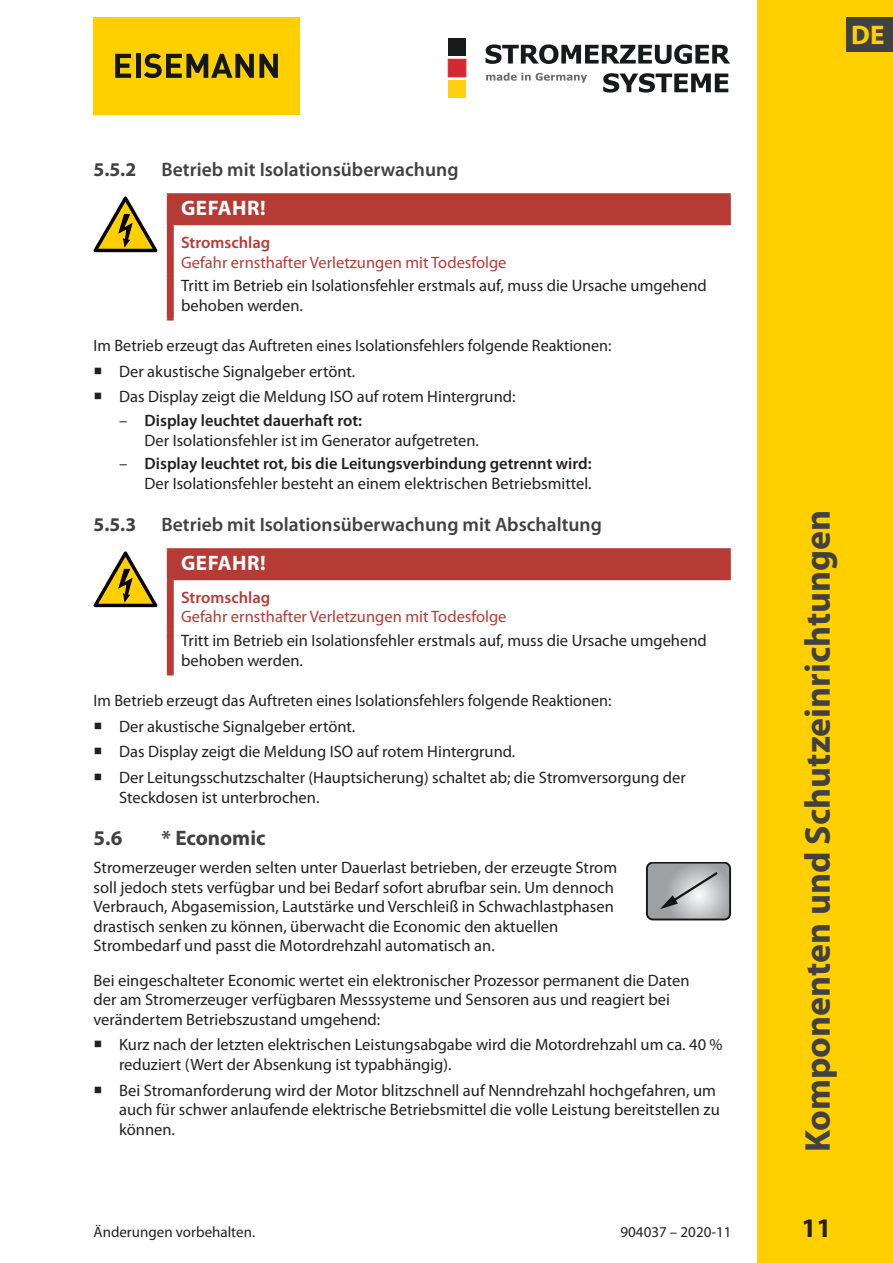
<style>
.page{position:relative;width:893px;height:1263px;background:#fff}
.page>*{position:absolute;margin:0;border:0;box-sizing:border-box;transform-origin:0 0}
.t1{font:700 36px "Myriad Pro";color:#414142}
.t2{font:700 27px "Myriad Pro";color:#231f20}
.t3{font:700 27px "Myriad Pro";color:#ffcf00}
.Signalwort{font:700 21px "Myriad Pro";letter-spacing:.025em;color:#fff}
.t4{font:700 21px "Myriad Pro";color:#414142}
.t5{font:600 19.5px "Myriad Pro";color:#414142}
.t6{font:700 19.5px "Myriad Pro";color:#414142}
.tx11__Fließtext{font:16.5px/19.5px "Myriad Pro";color:#231f20}
.tx11__Fließtext-2{font:16.5px/19.5px "Myriad Pro";color:#b63b35}
.t7{font:15px "Myriad Pro";color:#231f20}
.s1{font-weight:600}
</style>
<div class="page">
<svg style="left:603px;top:73px;width:125px;height:20px"></svg>
<svg style="left:485px;top:44px;width:245px;height:20px"></svg>
<svg style="left:486px;top:73px;width:101px;height:10px"></svg>
<div style="left:448px;top:38px;width:18px;height:18px;background:#171a1b"></div>
<div style="left:448px;top:80px;width:18px;height:18px;background:#ffd00f"></div>
<div style="left:448px;top:59px;width:18px;height:18px;background:#d72732;border:1px solid #d72732"></div>
<div style="left:757px;top:0;width:136px;height:1263px;background:#ffcf00"></div>
<div style="left:94px;top:17px;width:206px;height:98px;background:#ffcf00"></div>
<hr style="left:136px;top:54px;width:4px;height:24px;background:#121718">
<svg style="left:115px;top:54px;width:16px;height:24px"></svg>
<svg style="left:144px;top:54px;width:134px;height:24px"></svg>
<svg style="left:169px;top:195px;width:561px;height:123px"></svg>
<svg style="left:167px;top:223px;width:6px;height:2px"></svg>
<hr style="left:173px;top:193px;width:558px;height:2px;background:#b63b35">
<hr style="left:729px;top:195px;width:2px;height:28px;background:#b63b35">
<hr style="left:173px;top:223px;width:558px;height:2px;background:#b63b35">
<svg style="left:167px;top:193px;width:6px;height:2px"></svg>
<hr style="left:167px;top:195px;width:2px;height:28px;background:#b63b35">
<hr style="left:172px;top:195px;width:2px;height:28px;background:#b63b35">
<hr style="left:167px;top:225px;width:2px;height:50px;background:#b63b35">
<hr style="left:172px;top:225px;width:2px;height:50px;background:#b63b35">
<svg style="left:167px;top:275px;width:7px;height:2px"></svg>
<hr style="left:167px;top:277px;width:2px;height:41px;background:#b63b35">
<hr style="left:172px;top:277px;width:2px;height:41px;background:#b63b35">
<svg style="left:167px;top:318px;width:7px;height:2px"></svg>
<svg style="left:94px;top:196px;width:63px;height:56px"></svg>
<svg style="left:169px;top:550px;width:561px;height:123px"></svg>
<svg style="left:167px;top:578px;width:6px;height:2px"></svg>
<hr style="left:173px;top:548px;width:558px;height:2px;background:#b63b35">
<hr style="left:729px;top:550px;width:2px;height:28px;background:#b63b35">
<hr style="left:173px;top:578px;width:558px;height:2px;background:#b63b35">
<svg style="left:167px;top:548px;width:6px;height:2px"></svg>
<hr style="left:167px;top:550px;width:2px;height:28px;background:#b63b35">
<hr style="left:172px;top:550px;width:2px;height:28px;background:#b63b35">
<hr style="left:167px;top:580px;width:2px;height:50px;background:#b63b35">
<hr style="left:172px;top:580px;width:2px;height:50px;background:#b63b35">
<svg style="left:167px;top:630px;width:7px;height:2px"></svg>
<hr style="left:167px;top:632px;width:2px;height:41px;background:#b63b35">
<hr style="left:172px;top:632px;width:2px;height:41px;background:#b63b35">
<svg style="left:167px;top:673px;width:7px;height:2px"></svg>
<svg style="left:94px;top:551px;width:63px;height:56px"></svg>
<div style="left:646px;top:862px;width:85px;height:58px;border:2px solid #131413;border-radius:6px"></div>
<svg style="left:647px;top:862px;width:83px;height:57px;background:#a5a6a8"></svg>
<div style="left:846px;top:17px;width:47px;height:34px;background:#414142"></div>
<h2 class="t3" style="left:851px;top:17px;width:35px">DE</h2>
<p class="t6" style="left:94px;top:157px;width:44px">5.5.2</p>
<p class="t5" style="left:162px;top:157px;width:298px">Betrieb mit Isolationsüberwachung</p>
<p class="Signalwort" style="left:181px;top:194px;width:86px">GEFAHR!</p>
<p class="tx11__Fließtext-2" style="left:181px;top:232px;width:327px"><span class="s1">Stromschlag<br></span>Gefahr ernsthafter Verletzungen mit Todesfolge</p>
<p class="tx11__Fließtext" style="left:181px;top:276px;width:527px">Tritt im Betrieb ein Isolationsfehler erstmals auf, muss die Ursache umgehend behoben werden.</p>
<p class="tx11__Fließtext" style="left:94px;top:335px;width:519px">Im Betrieb erzeugt das Auftreten eines Isolationsfehlers folgende Reaktionen:</p>
<p class="tx11__Fließtext" style="left:119px;top:361px;width:238px">Der akustische Signalgeber ertönt.</p>
<p class="tx11__Fließtext" style="left:119px;top:387px;width:398px">Das Display zeigt die Meldung ISO auf rotem Hintergrund:</p>
<p class="tx11__Fließtext" style="left:145px;top:411px;width:336px;text-indent:-26px">– <span class="s1">Display leuchtet dauerhaft rot:<br></span>Der Isolationsfehler ist im Generator aufgetreten.</p>
<p class="tx11__Fließtext" style="left:119px;top:454px;width:474px;text-align:right">– <span class="s1">Display leuchtet rot, bis die Leitungsverbindung getrennt wird:<br></span>Der Isolationsfehler besteht an einem elektrischen Betriebsmittel.</p>
<p class="t6" style="left:94px;top:512px;width:44px">5.5.3</p>
<p class="t5" style="left:162px;top:512px;width:442px">Betrieb mit Isolationsüberwachung mit Abschaltung</p>
<p class="Signalwort" style="left:181px;top:549px;width:86px">GEFAHR!</p>
<p class="tx11__Fließtext-2" style="left:181px;top:587px;width:327px"><span class="s1">Stromschlag<br></span>Gefahr ernsthafter Verletzungen mit Todesfolge</p>
<p class="tx11__Fließtext" style="left:181px;top:631px;width:527px">Tritt im Betrieb ein Isolationsfehler erstmals auf, muss die Ursache umgehend behoben werden.</p>
<p class="tx11__Fließtext" style="left:94px;top:690px;width:519px">Im Betrieb erzeugt das Auftreten eines Isolationsfehlers folgende Reaktionen:</p>
<p class="tx11__Fließtext" style="left:119px;top:716px;width:238px">Der akustische Signalgeber ertönt.</p>
<p class="tx11__Fließtext" style="left:119px;top:742px;width:398px">Das Display zeigt die Meldung ISO auf rotem Hintergrund.</p>
<p class="tx11__Fließtext" style="left:119px;top:768px;width:568px">Der Leitungsschutzschalter (Hauptsicherung) schaltet ab; die Stromversorgung der<br>Steckdosen ist unterbrochen.</p>
<p class="t4" style="left:94px;top:824px;width:30px">5.6</p>
<p class="t4" style="left:162px;top:824px;width:105px">* Economic</p>
<p class="tx11__Fließtext" style="left:94px;top:858px;width:525px">Stromerzeuger werden selten unter Dauerlast betrieben, der erzeugte Strom soll jedoch stets verfügbar und bei Bedarf sofort abrufbar sein. Um dennoch Verbrauch, Abgasemission, Lautstärke und Verschleiß in Schwachlastphasen drastisch senken zu können, überwacht die Economic den aktuellen Strombedarf und passt die Motordrehzahl automatisch an.</p>
<p class="tx11__Fließtext" style="left:94px;top:970px;width:598px">Bei eingeschalteter Economic wertet ein elektronischer Prozessor permanent die Daten der am Stromerzeuger verfügbaren Messsysteme und Sensoren aus und reagiert bei verändertem Betriebszustand umgehend:</p>
<p class="tx11__Fließtext" style="left:119px;top:1035px;width:605px">Kurz nach der letzten elektrischen Leistungsabgabe wird die Motordrehzahl um ca. 40 % reduziert (Wert der Absenkung ist typabhängig).</p>
<p class="tx11__Fließtext" style="left:119px;top:1080px;width:602px">Bei Stromanforderung wird der Motor blitzschnell auf Nenndrehzahl hochgefahren, um auch für schwer anlaufende elektrische Betriebsmittel die volle Leistung bereitstellen zu können.</p>
<h1 class="t1" style="left:794px;top:1152px;width:644px;rotate:-90deg">Komponenten und Schutzeinrichtungen</h1>
<p class="t7" style="left:94px;top:1223px;width:163px">Änderungen vorbehalten.</p>
<p class="t7" style="left:621px;top:1223px;width:112px">904037 – 2020-11</p>
<h2 class="t2" style="left:801px;top:1211px;width:31px">11</h2>
</div>
